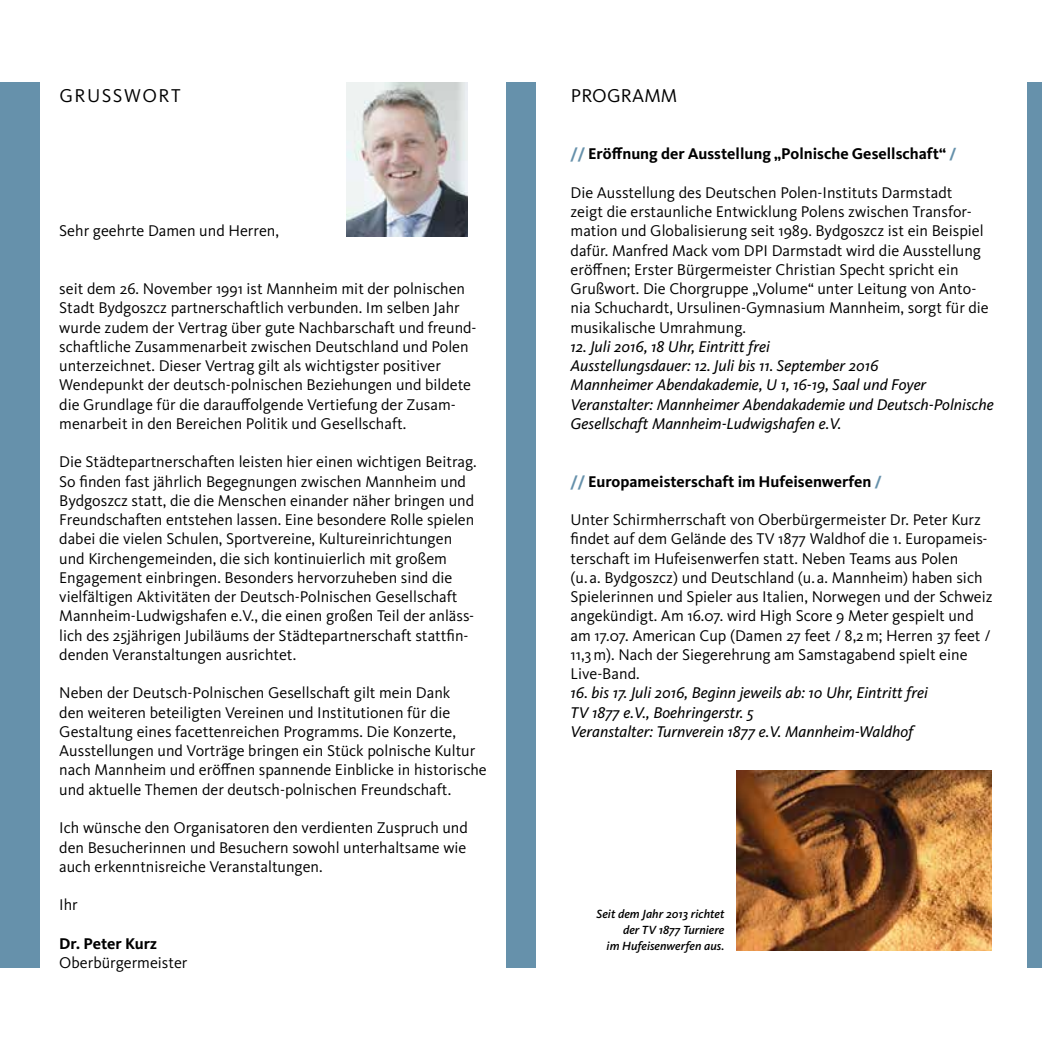
<style>
.page{position:relative;width:1042px;height:1042px;background:#fff}
.page>*{position:absolute;margin:0;border:0;box-sizing:border-box;transform-origin:0 0}
.t1{font:19.25px "Kievit OT";letter-spacing:.07em;color:#000}
.t2{font:19.25px "Kievit OT";letter-spacing:.01em;color:#000}
.t3{font:16.1px/19.2px "Kievit OT";color:#000}
.t4{font:italic 16.1px/19.2px "Kievit OT";color:#000}
.t5{font:700 16.1px "Kievit OT";color:#000}
.t6{font:italic 500 12.25px/15.8px "Kievit OT";color:#000;text-align:right}
.s1{color:#6691ab}
</style>
<div class="page">
<img style="left:346px;top:82px;width:122px;height:154px">
<img style="left:736px;top:770px;width:256px;height:180px">
<div style="left:0;top:82px;width:40px;height:885px;background:#6691ab"></div>
<div style="left:1027px;top:82px;width:15px;height:885px;background:#6691ab"></div>
<div style="left:506px;top:82px;width:30px;height:885px;background:#6691ab"></div>
<p class="t1" style="left:59px;top:83px;width:123px">GRUSSWORT</p>
<p class="t3" style="left:59px;top:221px;width:221px">Sehr geehrte Damen und Herren,</p>
<p class="t3" style="left:59px;top:279px;width:419px">seit dem 26. November 1991 ist Mannheim mit der polnischen Stadt Bydgoszcz partnerschaftlich verbunden. Im selben Jahr wurde zudem der Vertrag über gute Nachbarschaft und freund&shy;schaftliche Zusammenarbeit zwischen Deutschland und Polen unterzeichnet. Dieser Vertrag gilt als wichtigster positiver Wendepunkt der deutsch-polnischen Beziehungen und bildete die Grundlage für die darauffolgende Vertiefung der Zusam&shy;menarbeit in den Bereichen Politik und Gesellschaft.</p>
<p class="t3" style="left:59px;top:452px;width:419px">Die Städtepartnerschaften leisten hier einen wichtigen Beitrag.<br>So finden fast jährlich Begegnungen zwischen Mannheim und Bydgoszcz statt, die die Menschen einander näher bringen und Freundschaften entstehen lassen. Eine besondere Rolle spielen dabei die vielen Schulen, Sportvereine, Kultureinrichtungen und Kirchengemeinden, die sich kontinuierlich mit großem Engagement einbringen. Besonders hervorzuheben sind die vielfältigen Aktivitäten der Deutsch-Polnischen Gesellschaft Mannheim-Ludwigshafen e.V., die einen großen Teil der anläss&shy;lich des 25jährigen Jubiläums der Städtepartnerschaft stattfin&shy;denden Veranstaltungen ausrichtet.</p>
<p class="t3" style="left:59px;top:683px;width:429px">Neben der Deutsch-Polnischen Gesellschaft gilt mein Dank<br>den weiteren beteiligten Vereinen und Institutionen für die Gestaltung eines facettenreichen Programms. Die Konzerte, Ausstellungen und Vorträge bringen ein Stück polnische Kultur nach Mannheim und eröffnen spannende Einblicke in historische und aktuelle Themen der deutsch-polnischen Freundschaft.</p>
<p class="t3" style="left:59px;top:818px;width:410px;text-align:justify">Ich wünsche den Organisatoren den verdienten Zuspruch und den Besucherinnen und Besuchern sowohl unterhaltsame wie auch erkenntnisreiche Veranstaltungen.</p>
<p class="t3" style="left:59px;top:895px;width:20px">Ihr</p>
<p class="t5" style="left:59px;top:933px;width:100px">Dr. Peter Kurz</p>
<p class="t3" style="left:59px;top:953px;width:130px">Oberbürgermeister</p>
<p class="t2" style="left:571px;top:83px;width:108px">PROGRAMM</p>
<p class="t5" style="left:570px;top:144px;width:387px"><span class="s1">//</span> Eröffnung der Ausstellung „Polnische Gesellschaft“ <span class="s1">/</span></p>
<p class="t3" style="left:570px;top:183px;width:420px">Die Ausstellung des Deutschen Polen-Instituts Darmstadt<br>zeigt die erstaunliche Entwicklung Polens zwischen Transfor&shy;mation und Globalisierung seit 1989. Bydgoszcz ist ein Beispiel dafür. Manfred Mack vom DPI Darmstadt wird die Ausstellung eröffnen; Erster Bürgermeister Christian Specht spricht ein Grußwort. Die Chorgruppe „Volume“ unter Leitung von Anto&shy;nia Schuchardt, Ursulinen-Gymnasium Mannheim, sorgt für die musikalische Umrahmung.</p>
<p class="t4" style="left:570px;top:337px;width:425px">12. Juli 2016, 18 Uhr, Eintritt frei<br>Ausstellungsdauer: 12. Juli bis 11. September 2016<br>Mannheimer Abendakademie, U 1, 16-19, Saal und Foyer Veranstalter: Mannheimer Abendakademie und Deutsch-Polnische Gesellschaft Mannheim-Ludwigshafen e.V.</p>
<p class="t5" style="left:570px;top:471px;width:313px"><span class="s1">//</span> Europameisterschaft im Hufeisenwerfen <span class="s1">/</span></p>
<p class="t3" style="left:570px;top:510px;width:423px">Unter Schirmherrschaft von Oberbürgermeister Dr. Peter Kurz findet auf dem Gelände des TV 1877 Waldhof die 1. Europameis&shy;terschaft im Hufeisenwerfen statt. Neben Teams aus Polen<br>(u. a. Bydgoszcz) und Deutschland (u. a. Mannheim) haben sich Spielerinnen und Spieler aus Italien, Norwegen und der Schweiz angekündigt. Am 16.07. wird High Score 9 Meter gespielt und am 17.07. American Cup (Damen 27 feet / 8,2m; Herren 37 feet / 11,3m). Nach der Siegerehrung am Samstagabend spielt eine Live-Band.</p>
<p class="t4" style="left:570px;top:683px;width:359px">16. bis 17. Juli 2016, Beginn jeweils ab: 10 Uhr, Eintritt frei<br>TV 1877 e.V., Boehringerstr. 5<br>Veranstalter: Turnverein 1877 e.V. Mannheim-Waldhof</p>
<p class="t6" style="left:596px;top:906px;width:129px">Seit dem Jahr 2013 richtet der TV 1877 Turniere<br>im Hufeisenwerfen aus.</p>
</div>
